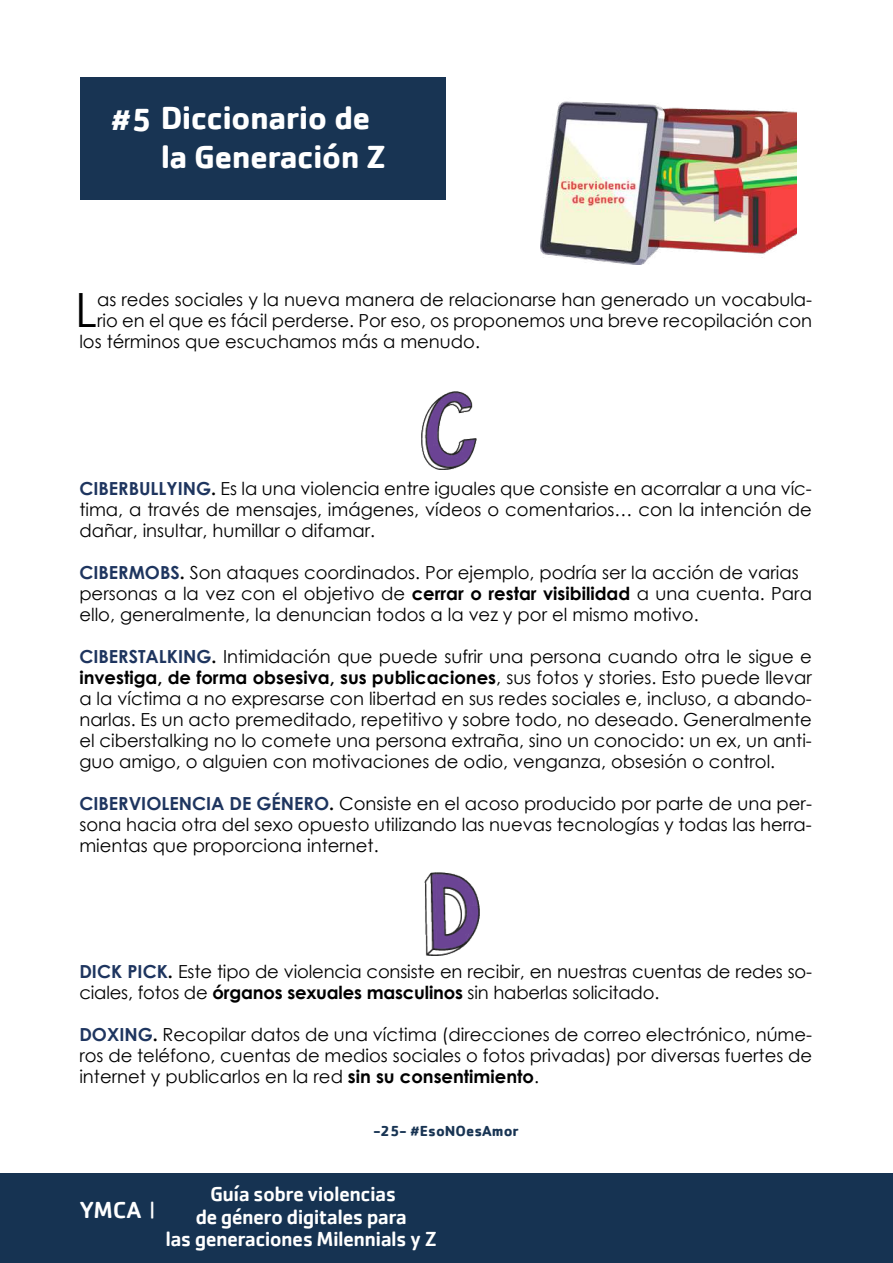
<style>
.page{position:relative;width:893px;height:1263px;background:#fff}
.page>*{position:absolute;margin:0;border:0;box-sizing:border-box;transform-origin:0 0}
.t1{font:47.25px "Century Gothic";color:#000}
.t2{font:700 33px/39.6px "Cachet";letter-spacing:-.02em;color:#fff}
.t3{font:500 24px "Cachet";color:#fff}
.t4{font:500 21px/22.5px "Cachet";letter-spacing:-.03em;color:#fff;text-align:center}
.t5{font:18px/21px "Century Gothic";color:#000;text-align:justify}
.t6{font:700 15px "Cachet";color:#183453}
.s1{font-weight:700;color:#1e355f}
.s2{font-weight:700}
.s3{font-size:18px}
</style>
<div class="page">
<div style="left:0;top:1174px;width:893px;height:89px;background:#163352"></div>
<img style="left:540px;top:101px;width:256px;height:163px">
<div style="left:80px;top:77px;width:366px;height:123px;background:#183453"></div>
<img style="left:422px;top:392px;width:55px;height:78px">
<img style="left:425px;top:872px;width:54px;height:83px">
<h2 class="t2" style="left:161px;top:97px;width:226px;text-indent:-50px">#5 Diccionario de la Generación Z</h2>
<h1 class="t1" style="left:75px;top:277px;width:23px">L</h1>
<p class="t5" style="left:97px;top:289px;width:717px">as redes sociales y la nueva manera de relacionarse han generado un vocabula-</p>
<p class="t5" style="left:97px;top:310px;width:717px">rio en el que es fácil perderse. Por eso, os proponemos una breve recopilación con</p>
<p class="t5" style="left:79px;top:331px;width:402px">los términos que escuchamos más a menudo.</p>
<p class="t5" style="left:79px;top:478px;width:734px"><span class="s1">CIBERBULLYING</span><span class="s2">.</span> Es la una violencia entre iguales que consiste en acorralar a una víc&shy;tima, a través de mensajes, imágenes, vídeos o comentarios… con la intención de dañar, insultar, humillar o difamar.</p>
<p class="t5" style="left:79px;top:562px;width:734px;text-align:left"><span class="s1">CIBERMOBS</span><span class="s2">.</span> Son ataques coordinados. Por ejemplo, podría ser la acción de varias personas a la vez con el objetivo de <span class="s2">cerrar o restar visibilidad</span> a una cuenta. Para ello, generalmente, la denuncian todos a la vez y por el mismo motivo.</p>
<p class="t5" style="left:79px;top:646px;width:734px"><span class="s1">CIBERSTALKING</span><span class="s2">.</span> Intimidación que puede sufrir una persona cuando otra le sigue e <span class="s2">investiga, de forma obsesiva, sus publicaciones</span>, sus fotos y stories. Esto puede llevar a la víctima a no expresarse con libertad en sus redes sociales e, incluso, a abando&shy;narlas. Es un acto premeditado, repetitivo y sobre todo, no deseado. Generalmente el ciberstalking no lo comete una persona extraña, sino un conocido: un ex, un anti&shy;guo amigo, o alguien con motivaciones de odio, venganza, obsesión o control.</p>
<p class="t5" style="left:79px;top:793px;width:734px"><span class="s1">CIBERVIOLENCIA DE GÉNERO</span><span class="s2">.</span> Consiste en el acoso producido por parte de una per&shy;sona hacia otra del sexo opuesto utilizando las nuevas tecnologías y todas las herra&shy;mientas que proporciona internet.</p>
<p class="t5" style="left:79px;top:961px;width:734px"><span class="s1">DICK PICK</span><span class="s2">.</span> Este tipo de violencia consiste en recibir, en nuestras cuentas de redes so&shy;ciales, fotos de <span class="s2">órganos sexuales masculinos</span> sin haberlas solicitado.</p>
<p class="t5" style="left:79px;top:1024px;width:734px"><span class="s1">DOXING</span><span class="s2">.</span> Recopilar datos de una víctima (direcciones de correo electrónico, núme&shy;ros de teléfono, cuentas de medios sociales o fotos privadas) por diversas fuertes de internet y publicarlos en la red <span class="s2">sin su consentimiento</span>.</p>
<p class="t6" style="left:373px;top:1121px;width:147px">-25- #EsoNOesAmor</p>
<h3 class="t3" style="left:79px;top:1195px;width:76px">YMCA <span class="s3">|</span></h3>
<p class="t4" style="left:165px;top:1182px;width:273px">Guía sobre violencias<br>de género digitales para<br>las generaciones Milennials y Z</p>
</div>
